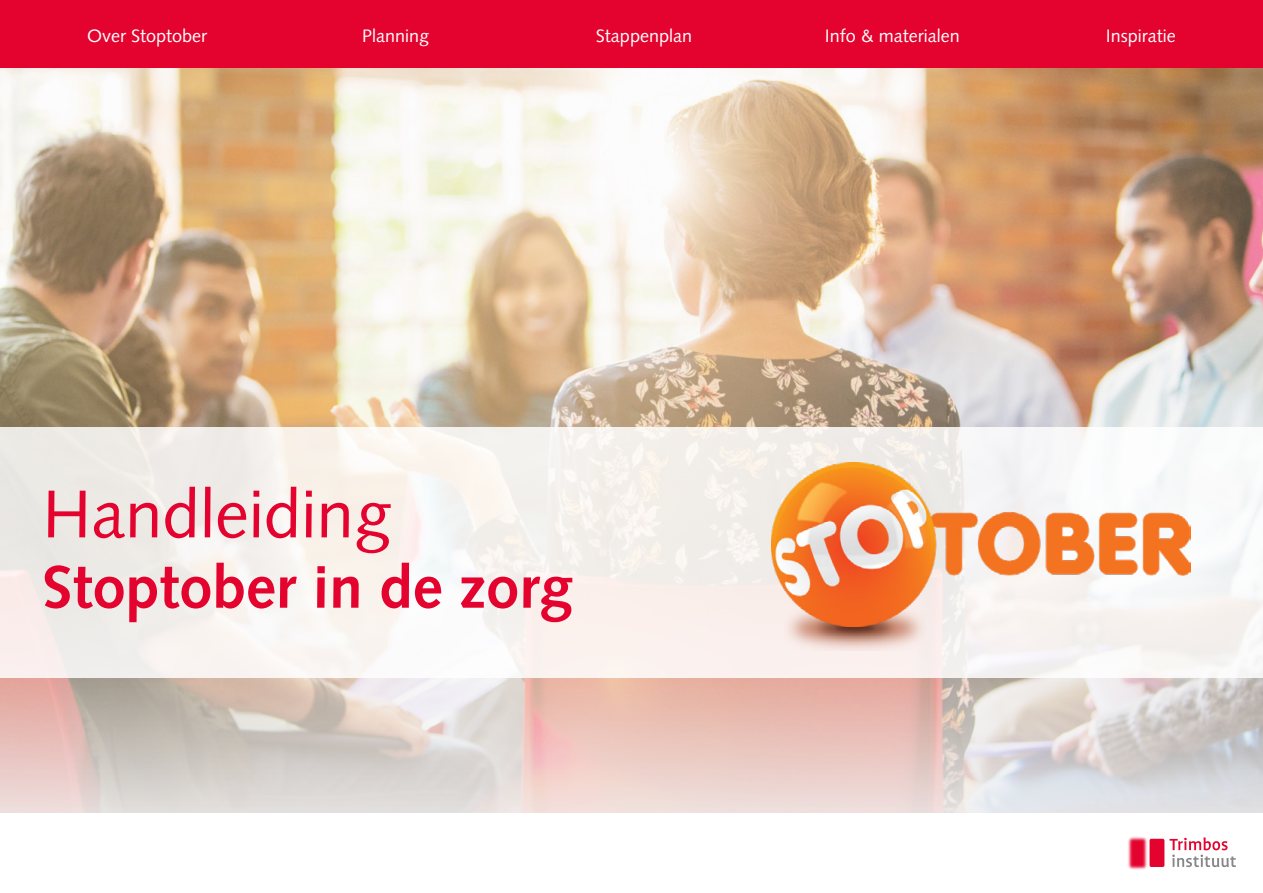
<style>
.page{position:relative;width:1263px;height:893px;background:#fff}
.page>*{position:absolute;margin:0;border:0;box-sizing:border-box;transform-origin:0 0}
.t1{font:67.5px "Syntax LT Pro";color:#e4032e}
.t2{font:700 60px "Syntax LT Pro";color:#e4032e}
.t3{font:18px "Syntax LT Pro";color:#fff}
</style>
<div class="page">
<div style="left:0;top:0;width:1263px;height:68px;background:#e4032e"></div>
<svg style="left:1201px;top:837px;width:35px;height:30px"></svg>
<img style="left:1074px;top:812px;width:127px;height:58px">
<img style="left:0;top:68px;width:1263px;height:744px">
<svg style="left:0;top:427px;width:1263px;height:251px;fill:#f8f1ed"></svg>
<img style="left:772px;top:462px;width:418px;height:189px">
<p class="t3" style="left:87px;top:25px;width:122px">Over Stoptober</p>
<p class="t3" style="left:362px;top:25px;width:69px">Planning</p>
<p class="t3" style="left:596px;top:25px;width:98px">Stappenplan</p>
<p class="t3" style="left:825px;top:25px;width:137px">Info &amp; materialen</p>
<p class="t3" style="left:1106px;top:25px;width:72px">Inspiratie</p>
<h1 class="t1" style="left:43px;top:474px;width:350px">Handleiding</h1>
<h2 class="t2" style="left:43px;top:552px;width:532px">Stoptober in de zorg</h2>
</div>
